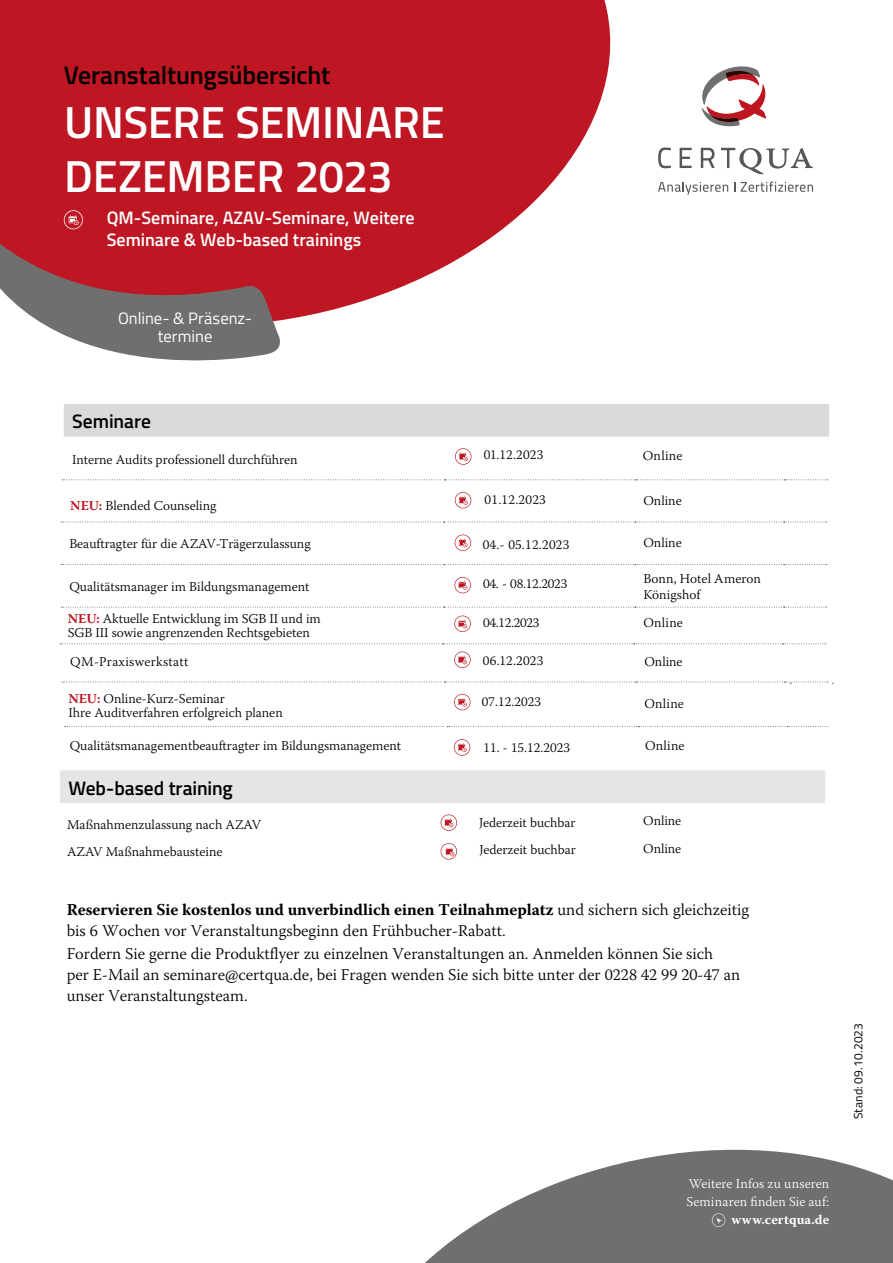
<style>
.page{position:relative;width:893px;height:1263px;background:#fff}
.page>*{position:absolute;margin:0;border:0;box-sizing:border-box;transform-origin:0 0}
.t1{font:600 45px/54px "Titillium Web";letter-spacing:-.005em;color:#fff}
.t2{font:600 25.5px "Titillium Web";letter-spacing:-.005em;color:#000}
.t3{font:600 19.5px "Titillium Web";color:#000}
.t4{font:600 18px/21.6px "Titillium Web";color:#fff}
.t5{font:300 16.5px/21.5px "Warnock Pro";color:#000}
.t6{font:16.5px/18px "Titillium Web";color:#fff;text-align:center}
.t7{font:300 13.5px/13.6px "Warnock Pro";color:#000}
.t8{font:300 13.5px/18px "Warnock Pro";color:#fff}
.t9{font:300 13.5px "Warnock Pro";letter-spacing:.02em;color:#000}
.t10{font:700 13.5px "Warnock Pro";letter-spacing:.01em;color:#fff}
.t11{font:12px "Titillium Web";letter-spacing:.015em;color:#000}
.s1{font-weight:700;color:#bc1621}
.s2{font-weight:700}
</style>
<div class="page">
<svg style="left:425px;top:1149px;width:468px;height:114px;fill:#706f6f"></svg>
<svg style="left:712px;top:1213px;width:13px;height:14px"></svg>
<svg style="left:658px;top:182px;width:70px;height:13px"></svg>
<svg style="left:741px;top:182px;width:72px;height:10px"></svg>
<svg style="left:658px;top:147px;width:13px;height:21px"></svg>
<svg style="left:680px;top:148px;width:12px;height:20px"></svg>
<svg style="left:701px;top:148px;width:14px;height:20px"></svg>
<svg style="left:721px;top:148px;width:92px;height:26px"></svg>
<svg style="left:701px;top:66px;width:65px;height:61px"></svg>
<div style="left:64px;top:404px;width:765px;height:33px;background:#dadada"></div>
<svg style="left:61px;top:522px;width:766px;height:1px"></svg>
<svg style="left:61px;top:564px;width:766px;height:1px"></svg>
<svg style="left:61px;top:607px;width:766px;height:1px"></svg>
<svg style="left:455px;top:448px;width:16px;height:17px"></svg>
<svg style="left:455px;top:534px;width:16px;height:17px"></svg>
<svg style="left:454px;top:577px;width:17px;height:16px"></svg>
<svg style="left:454px;top:651px;width:17px;height:17px"></svg>
<svg style="left:454px;top:694px;width:16px;height:16px"></svg>
<div style="left:60px;top:770px;width:765px;height:33px;background:#e5e5e5"></div>
<svg style="left:0;top:0;width:611px;height:319px;background:#c73842"></svg>
<svg style="left:0;top:200px;width:288px;height:161px;background:#a84e54"></svg>
<svg style="left:60px;top:643px;width:766px;height:1px"></svg>
<svg style="left:454px;top:615px;width:17px;height:17px"></svg>
<svg style="left:65px;top:726px;width:763px;height:1px"></svg>
<svg style="left:62px;top:682px;width:771px;height:2px"></svg>
<svg style="left:454px;top:739px;width:16px;height:17px"></svg>
<svg style="left:62px;top:479px;width:766px;height:1px"></svg>
<svg style="left:455px;top:492px;width:16px;height:16px"></svg>
<svg style="left:441px;top:843px;width:16px;height:16px"></svg>
<svg style="left:441px;top:814px;width:16px;height:17px"></svg>
<p class="t2" style="left:64px;top:56px;width:268px">Veranstaltungsübersicht</p>
<p class="t1" style="left:64px;top:93px;width:382px">UNSERE SEMINARE<br>DEZEMBER 2023</p>
<h3 class="t4" style="left:107px;top:206px;width:309px">QM-Seminare, AZAV-Seminare, Weitere<br>Seminare &amp; Web-based trainings</h3>
<p class="t6" style="left:118px;top:308px;width:136px">Online- &amp; Präsenz&shy;termine</p>
<p class="t3" style="left:72px;top:407px;width:80px">Seminare</p>
<p class="t7" style="left:72px;top:452px;width:227px">Interne Audits professionell durchführen</p>
<p class="t7" style="left:484px;top:448px;width:61px">01.12.2023</p>
<p class="t7" style="left:643px;top:448px;width:41px">Online</p>
<p class="t7" style="left:70px;top:498px;width:148px"><span class="s1">NEU:</span> Blended Counseling</p>
<p class="t7" style="left:485px;top:492px;width:63px">01.12.2023</p>
<p class="t7" style="left:643px;top:494px;width:40px">Online</p>
<p class="t7" style="left:69px;top:537px;width:243px">Beauftragter für die AZAV-Trägerzulassung</p>
<p class="t9" style="left:483px;top:536px;width:88px">04.- 05.12.2023</p>
<p class="t7" style="left:643px;top:535px;width:40px">Online</p>
<p class="t7" style="left:69px;top:579px;width:242px">Qualitätsmanager im Bildungsmanagement</p>
<p class="t7" style="left:483px;top:576px;width:86px">04. - 08.12.2023</p>
<p class="t7" style="left:643px;top:570px;width:119px;line-height:16.2px">Bonn, Hotel Ameron<br>Königshof</p>
<p class="t7" style="left:68px;top:612px;width:254px"><span class="s1">NEU:</span> Aktuelle Entwicklung im SGB II und im<br>SGB III sowie angrenzenden Rechtsgebieten</p>
<p class="t7" style="left:483px;top:616px;width:58px">04.12.2023</p>
<p class="t7" style="left:643px;top:615px;width:41px">Online</p>
<p class="t9" style="left:70px;top:653px;width:120px">QM-Praxiswerkstatt</p>
<p class="t7" style="left:483px;top:653px;width:62px">06.12.2023</p>
<p class="t7" style="left:644px;top:654px;width:40px">Online</p>
<p class="t7" style="left:68px;top:692px;width:216px"><span class="s1">NEU:</span> Online-Kurz-Seminar<br>Ihre Auditverfahren erfolgreich planen</p>
<p class="t7" style="left:482px;top:694px;width:61px">07.12.2023</p>
<p class="t7" style="left:644px;top:697px;width:41px">Online</p>
<p class="t7" style="left:70px;top:739px;width:333px">Qualitätsmanagementbeauftragter im Bildungsmanagement</p>
<p class="t7" style="left:483px;top:740px;width:88px">11. - 15.12.2023</p>
<p class="t7" style="left:645px;top:739px;width:41px">Online</p>
<p class="t3" style="left:68px;top:773px;width:166px">Web-based training</p>
<p class="t7" style="left:67px;top:811px;width:195px;line-height:27px">Maßnahmenzulassung nach AZAV<br>AZAV Maßnahmebausteine</p>
<p class="t7" style="left:479px;top:808px;width:98px;line-height:27px">Jederzeit buchbar<br>Jederzeit buchbar</p>
<p class="t7" style="left:643px;top:806px;width:39px;line-height:28.2px">Online<br>Online</p>
<p class="t5" style="left:67px;top:898px;width:684px"><span class="s2">Reservieren Sie kostenlos und unverbindlich einen Teilnahmeplatz</span> und sichern sich gleichzeitig bis 6 Wochen vor Veranstaltungsbeginn den Frühbucher-Rabatt.<br>Fordern Sie gerne die Produktflyer zu einzelnen Veranstaltungen an. Anmelden können Sie sich<br>per E-Mail an seminare@certqua.de, bei Fragen wenden Sie sich bitte unter der 0228 42 99 20-47 an unser Veranstaltungsteam.</p>
<p class="t8" style="left:686px;top:1174px;width:144px">Weitere Infos zu unseren<br>Seminaren finden Sie auf:</p>
<p class="t10" style="left:731px;top:1211px;width:99px">www.certqua.de</p>
<p class="t11" style="left:849px;top:1119px;width:98px;rotate:-90deg">Stand: 09.10.2023</p>
</div>
